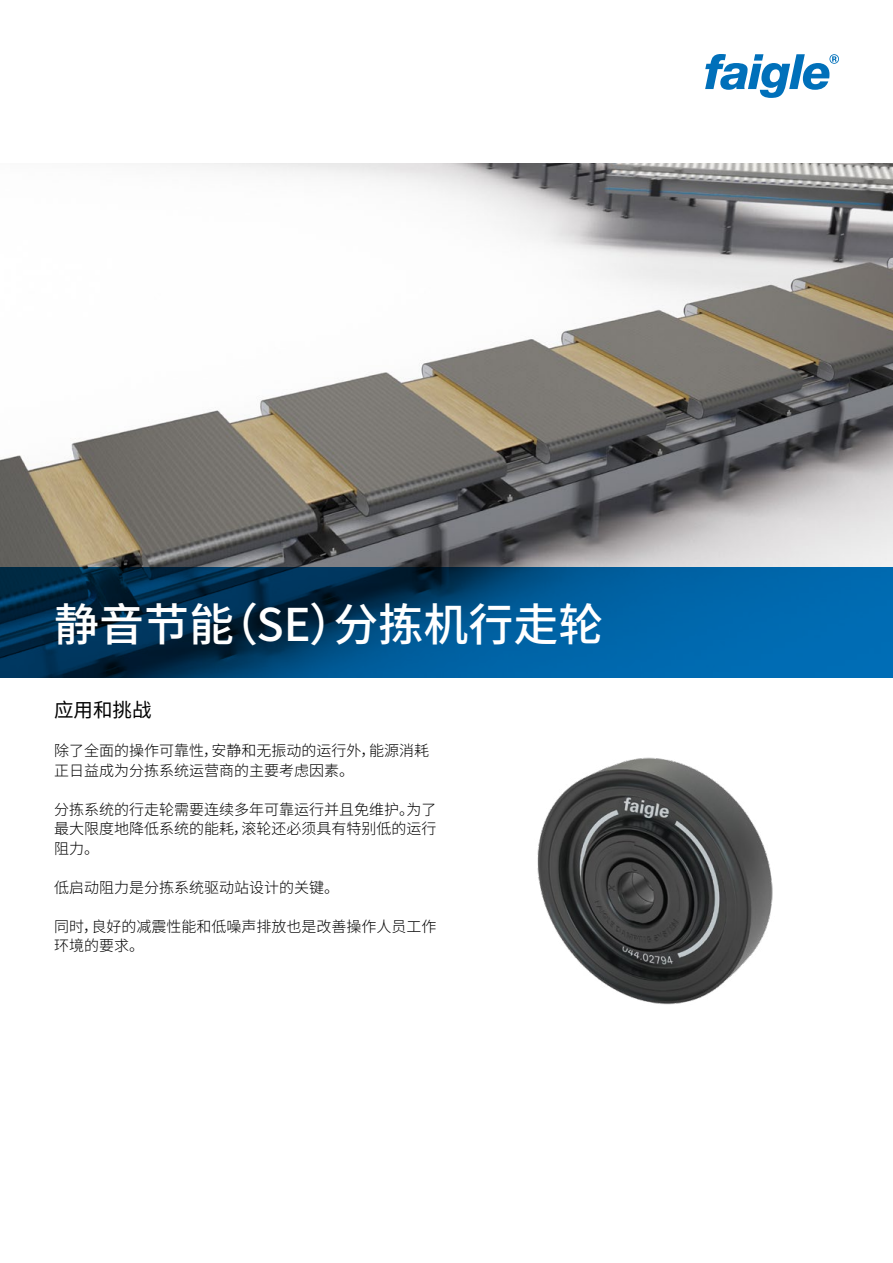
<style>
.page{position:relative;width:893px;height:1263px;background:#fff}
.page>*{position:absolute;margin:0;border:0;box-sizing:border-box;transform-origin:0 0}
.t1{font:500 45px "Source Han Sans SC";color:#fff}
.t2{font:19.5px "Source Han Sans SC";color:#000}
.t3{font:300 15px/19.5px "Source Han Sans SC";color:#000}
</style>
<div class="page">
<img style="left:0;top:163px;width:893px;height:404px">
<svg style="left:705px;top:54px;width:134px;height:44px"></svg>
<img style="left:537px;top:757px;width:236px;height:248px">
<svg style="left:0;top:567px;width:893px;height:111px;background:#004b7e"></svg>
<h1 class="t1" style="left:54px;top:599px;width:551px">静音节能（SE）分拣机行走轮</h1>
<h2 class="t2" style="left:54px;top:699px;width:99px">应用和挑战</h2>
<p class="t3" style="left:54px;top:741px;width:376px">除了全面的操作可靠性，安静和无振动的运行外，能源消耗正日益成为分拣系统运营商的主要考虑因素。</p>
<p class="t3" style="left:54px;top:800px;width:384px;text-align:justify">分拣系统的行走轮需要连续多年可靠运行并且免维护。为了最大限度地降低系统的能耗，滚轮还必须具有特别低的运行阻力。</p>
<p class="t3" style="left:54px;top:878px;width:287px">低启动阻力是分拣系统驱动站设计的关键。</p>
<p class="t3" style="left:54px;top:917px;width:384px">同时，良好的减震性能和低噪声排放也是改善操作人员工作环境的要求。</p>
</div>
